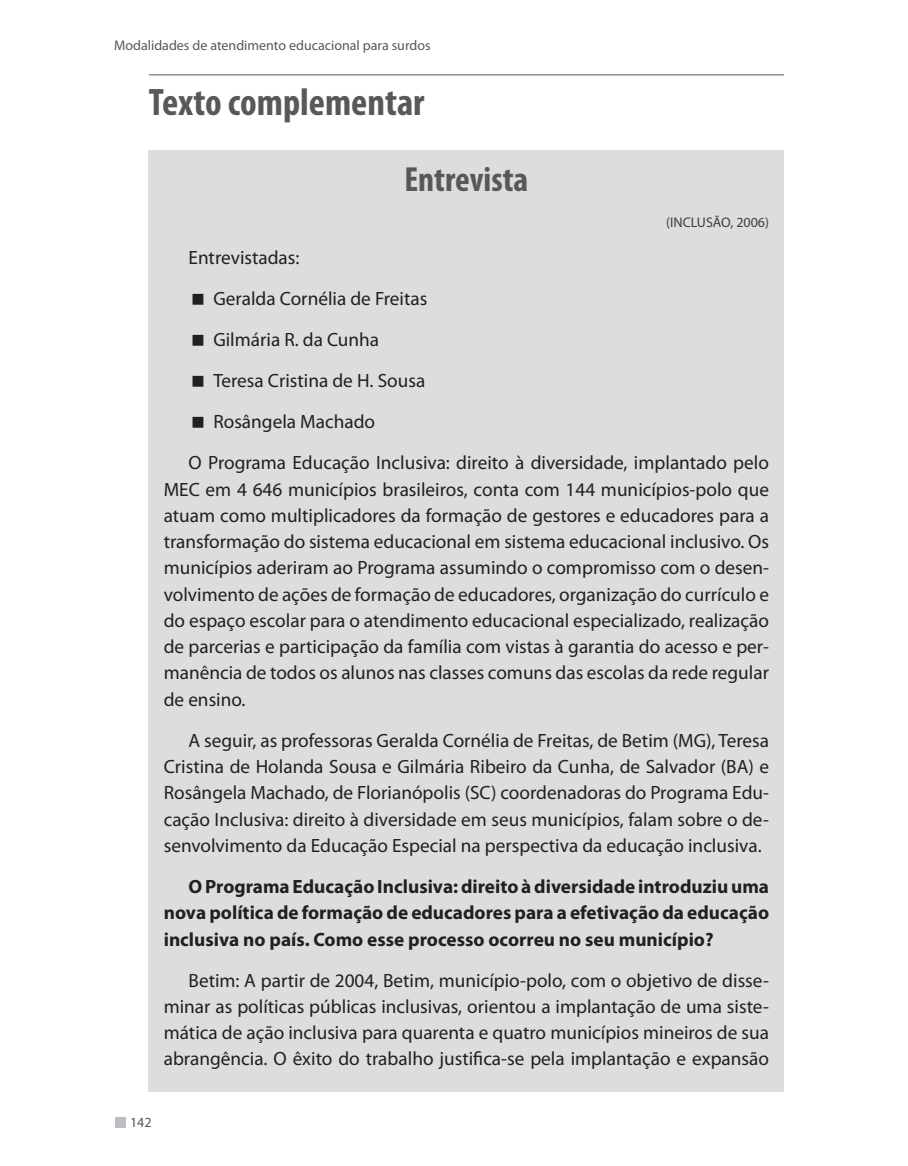
<style>
.page{position:relative;width:908px;height:1166px;background:#fff}
.page>*{position:absolute;margin:0;border:0;box-sizing:border-box;transform-origin:0 0}
.t1{font:700 condensed 38.5px "Myriad Pro";color:#57585a}
.t2{font:700 condensed 35px "Myriad Pro";color:#57585a}
.t3{font:19.25px/26.2px "Myriad Pro";color:#231f20;text-align:justify}
.t4{font:700 19.25px/26.2px "Myriad Pro";color:#231f20;text-align:justify}
.t5{font:14px "Myriad Pro";color:#57585a}
.t6{font:14px "Myriad Pro";color:#3e3e3f}
</style>
<div class="page">
<div style="left:115px;top:1117px;width:11px;height:10px;background:#bcbdc0"></div>
<hr style="left:149px;top:74px;width:635px;height:1px;background:#57585a">
<div style="left:149px;top:150px;width:635px;height:941px;background:#dcdddf"></div>
<p class="t5" style="left:114px;top:37px;width:318px">Modalidades de atendimento educacional para surdos</p>
<h1 class="t1" style="left:149px;top:78px;width:277px">Texto complementar</h1>
<h2 class="t2" style="left:404px;top:158px;width:125px">Entrevista</h2>
<p class="t6" style="left:666px;top:214px;width:104px">(INCLUSÃO, 2006)</p>
<p class="t3" style="left:189px;top:244px;width:112px">Entrevistadas:</p>
<p class="t3" style="left:213px;top:285px;width:216px">Geralda Cornélia de Freitas</p>
<p class="t3" style="left:213px;top:326px;width:167px">Gilmária R. da Cunha</p>
<p class="t3" style="left:213px;top:367px;width:213px">Teresa Cristina de H. Sousa</p>
<p class="t3" style="left:213px;top:408px;width:163px">Rosângela Machado</p>
<p class="t3" style="left:189px;top:449px;width:582px">O Programa Educação Inclusiva: direito à diversidade, implantado pelo</p>
<p class="t3" style="left:164px;top:476px;width:607px">MEC em 4 646 municípios brasileiros, conta com 144 municípios-polo que atuam como multiplicadores da formação de gestores e educadores para a transformação do sistema educacional em sistema educacional inclusivo. Os municípios aderiram ao Programa assumindo o compromisso com o desen&shy;volvimento de ações de formação de educadores, organização do currículo e do espaço escolar para o atendimento educacional especializado, realização de parcerias e participação da família com vistas à garantia do acesso e per&shy;manência de todos os alunos nas classes comuns das escolas da rede regular de ensino.</p>
<p class="t3" style="left:164px;top:727px;width:607px;text-indent:25px">A seguir, as professoras Geralda Cornélia de Freitas, de Betim (MG), Teresa Cristina de Holanda Sousa e Gilmária Ribeiro da Cunha, de Salvador (BA) e Rosângela Machado, de Florianópolis (SC) coordenadoras do Programa Edu&shy;cação Inclusiva: direito à diversidade em seus municípios, falam sobre o de&shy;senvolvimento da Educação Especial na perspectiva da educação inclusiva.</p>
<p class="t4" style="left:164px;top:873px;width:607px;text-indent:25px">O Programa Educação Inclusiva: direito à diversidade introduziu uma nova política de formação de educadores para a efetivação da educação inclusiva no país. Como esse processo ocorreu no seu município?</p>
<p class="t3" style="left:164px;top:967px;width:607px;text-indent:25px">Betim: A partir de 2004, Betim, município-polo, com o objetivo de disse&shy;minar as políticas públicas inclusivas, orientou a implantação de uma siste&shy;mática de ação inclusiva para quarenta e quatro municípios mineiros de sua abrangência. O êxito do trabalho justifica-se pela implantação e expansão</p>
<p class="t5" style="left:130px;top:1113px;width:23px">142</p>
</div>
